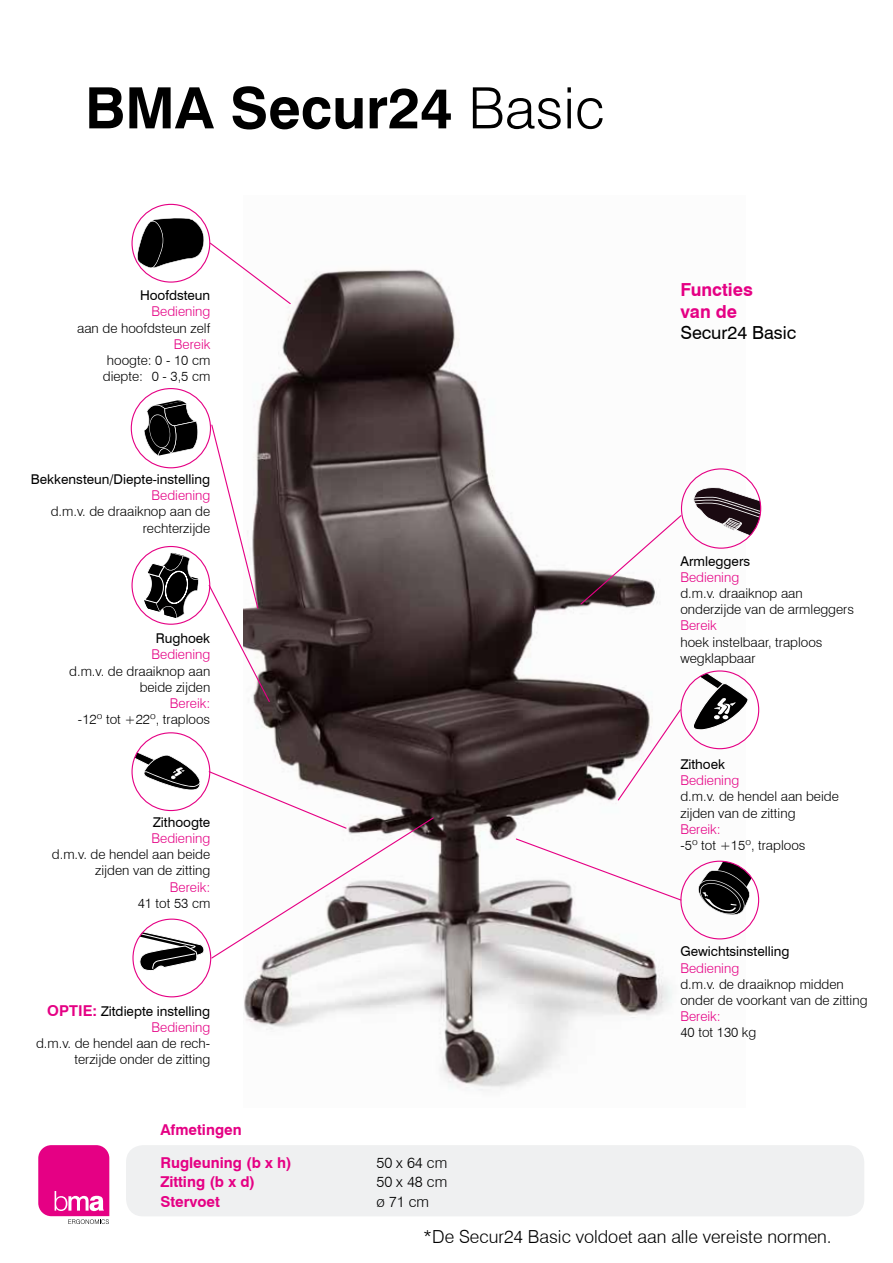
<style>
.page{position:relative;width:893px;height:1263px;background:#fff}
.page>*{position:absolute;margin:0;border:0;box-sizing:border-box;transform-origin:0 0}
.t1{font:700 57px "Swiss 721 BT";color:#000}
.t2{font:300 18px "Swiss 721 BT";color:#000}
.t3{font:700 18px/21.6px "Swiss 721 BT";color:#e50084}
.t4{font:18px "Swiss 721 BT";color:#000}
.t5{font:700 15px "Swiss 721 BT";color:#e50084}
.t6{font:300 15px "Swiss 721 BT";color:#000}
.t7{font:300 13.5px/16.2px "Swiss 721 BT";color:#000}
.t8{font:13.5px/16.2px "Swiss 721 BT";color:#000;text-align:right}
.t9{font:300 13.5px "Swiss 721 BT";color:#e50084}
.s1{font-weight:300}
.s2{font-weight:700;font-size:15px;color:#e50084}
.s3{font-weight:300;color:#e50084}
</style>
<div class="page">
<img style="left:244px;top:269px;width:501px;height:822px">
<div style="left:126px;top:1145px;width:738px;height:71px;background:#eff0f1;border-radius:17px"></div>
<svg style="left:38px;top:1145px;width:71px;height:79px;background:#e72e99"></svg>
<svg style="left:693px;top:485px;width:68px;height:53px"></svg>
<div style="left:681px;top:468px;width:80px;height:81px;border:1px solid #e50084;border-radius:50%"></div>
<svg style="left:579px;top:514px;width:103px;height:92px"></svg>
<svg style="left:137px;top:217px;width:155px;height:88px"></svg>
<svg style="left:208px;top:424px;width:63px;height:279px"></svg>
<svg style="left:617px;top:708px;width:65px;height:93px"></svg>
<svg style="left:515px;top:837px;width:167px;height:64px"></svg>
<svg style="left:144px;top:553px;width:55px;height:65px"></svg>
<div style="left:131px;top:546px;width:79px;height:79px;border:1px solid #e50084;border-radius:50%"></div>
<svg style="left:696px;top:861px;width:57px;height:55px"></svg>
<div style="left:680px;top:861px;width:79px;height:78px;border:1px solid #e50084;border-radius:50%"></div>
<svg style="left:692px;top:671px;width:57px;height:60px"></svg>
<div style="left:680px;top:670px;width:79px;height:79px;border:1px solid #e50084;border-radius:50%"></div>
<svg style="left:132px;top:748px;width:303px;height:223px"></svg>
<div style="left:131px;top:732px;width:79px;height:79px;border:1px solid #e50084;border-radius:50%"></div>
<svg style="left:144px;top:400px;width:54px;height:56px"></svg>
<div style="left:131px;top:388px;width:80px;height:80px;border:1px solid #e50084;border-radius:50%"></div>
<h1 class="t1" style="left:85px;top:73px;width:521px">BMA Secur24 <span class="s1">Basic</span></h1>
<p class="t8" style="left:140px;top:287px;width:72px">Hoofdsteun</p>
<p class="t9" style="left:152px;top:303px;width:60px">Bediening</p>
<p class="t7" style="left:77px;top:320px;width:135px">aan de hoofdsteun zelf</p>
<p class="t9" style="left:174px;top:336px;width:38px">Bereik</p>
<p class="t7" style="left:103px;top:352px;width:109px">hoogte: 0 - 10 cm diepte: 0 - 3,5 cm</p>
<p class="t8" style="left:31px;top:471px;width:181px">Bekkensteun/Diepte-instelling</p>
<p class="t9" style="left:152px;top:487px;width:60px">Bediening</p>
<p class="t7" style="left:51px;top:503px;width:161px;text-align:right">d.m.v. de draaiknop aan de rechterzijde</p>
<p class="t8" style="left:156px;top:630px;width:56px">Rughoek</p>
<p class="t9" style="left:152px;top:646px;width:60px">Bediening</p>
<p class="t7" style="left:69px;top:663px;width:142px;text-align:right">d.m.v. de draaiknop aan beide zijden</p>
<p class="t9" style="left:170px;top:695px;width:42px">Bereik:</p>
<p class="t7" style="left:78px;top:711px;width:134px">-12º tot +22º, traploos</p>
<p class="t8" style="left:153px;top:814px;width:59px">Zithoogte</p>
<p class="t9" style="left:152px;top:830px;width:60px">Bediening</p>
<p class="t7" style="left:52px;top:846px;width:160px;text-align:right">d.m.v. de hendel aan beide zijden van de zitting</p>
<p class="t9" style="left:170px;top:878px;width:42px">Bereik:</p>
<p class="t7" style="left:138px;top:895px;width:74px">41 tot 53 cm</p>
<p class="t8" style="left:47px;top:1003px;width:164px"><span class="s2">OPTIE:</span> Zitdiepte instelling<br><span class="s3">Bediening</span></p>
<p class="t7" style="left:36px;top:1035px;width:176px;text-align:right">d.m.v. de hendel aan de rech&shy;terzijde onder de zitting</p>
<h2 class="t3" style="left:680px;top:279px;width:74px">Functies van de</h2>
<h2 class="t4" style="left:680px;top:322px;width:117px">Secur24 Basic</h2>
<p class="t8" style="left:680px;top:553px;width:71px">Armleggers</p>
<p class="t9" style="left:680px;top:569px;width:60px">Bediening</p>
<p class="t7" style="left:680px;top:585px;width:175px">d.m.v. draaiknop aan onderzijde van de armleggers</p>
<p class="t9" style="left:680px;top:617px;width:38px">Bereik</p>
<p class="t7" style="left:680px;top:634px;width:144px">hoek instelbaar, traploos wegklapbaar</p>
<p class="t8" style="left:680px;top:756px;width:46px">Zithoek</p>
<p class="t9" style="left:680px;top:772px;width:60px">Bediening</p>
<p class="t7" style="left:680px;top:788px;width:160px">d.m.v. de hendel aan beide zijden van de zitting</p>
<p class="t9" style="left:680px;top:821px;width:42px">Bereik:</p>
<p class="t7" style="left:680px;top:837px;width:127px">-5º tot +15º, traploos</p>
<p class="t8" style="left:680px;top:943px;width:111px">Gewichtsinstelling</p>
<p class="t9" style="left:680px;top:959px;width:60px">Bediening</p>
<p class="t7" style="left:680px;top:976px;width:189px">d.m.v. de draaiknop midden onder de voorkant van de zitting</p>
<p class="t9" style="left:680px;top:1008px;width:42px">Bereik:</p>
<p class="t7" style="left:680px;top:1024px;width:77px">40 tot 130 kg</p>
<p class="t5" style="left:160px;top:1120px;width:83px">Afmetingen</p>
<p class="t5" style="left:160px;top:1153px;width:133px">Rugleuning (b x h)</p>
<p class="t6" style="left:376px;top:1153px;width:72px">50 x 64 cm</p>
<p class="t5" style="left:160px;top:1173px;width:96px">Zitting (b x d)</p>
<p class="t6" style="left:376px;top:1173px;width:72px">50 x 48 cm</p>
<p class="t5" style="left:160px;top:1192px;width:61px">Stervoet</p>
<p class="t6" style="left:376px;top:1192px;width:54px">ø 71 cm</p>
<h2 class="t2" style="left:423px;top:1226px;width:410px">*De Secur24 Basic voldoet aan alle vereiste normen.</h2>
</div>
